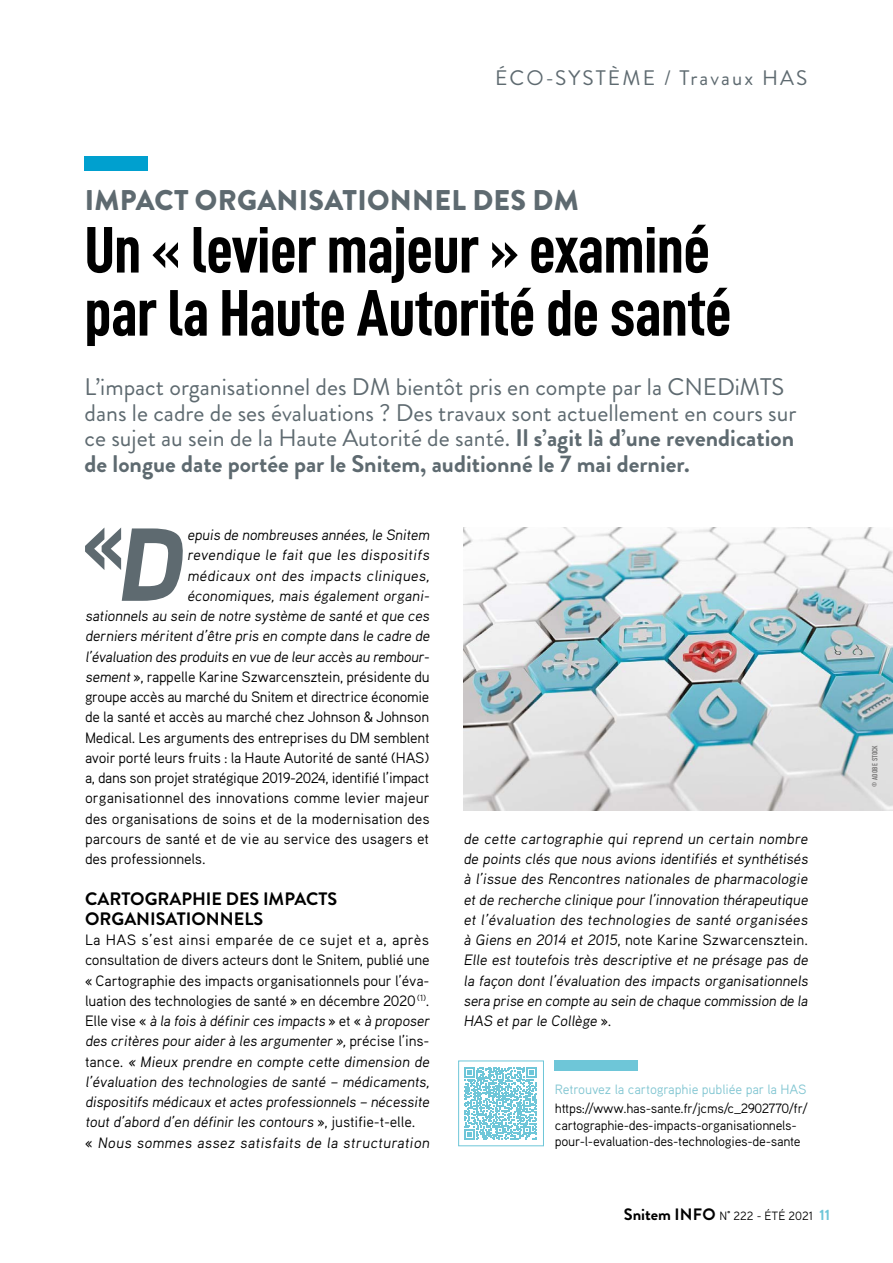
<style>
.page{position:relative;width:893px;height:1263px;background:#fff}
.page>*{position:absolute;margin:0;border:0;box-sizing:border-box;transform-origin:0 0}
.t1{font:900 82.95px "Aaux Pro";color:#5e6a70}
.t2{font:66px/63px "D DIN Condensed Bold";letter-spacing:-.01em;color:#000}
.t3{font:900 28.5px "Brandon Grotesque";letter-spacing:.01em;color:#5e6a70}
.t4{font:24px/25.5px "Brandon Grotesque";color:#5e6a70}
.t5{font:21px "Brandon Grotesque";letter-spacing:.1em;color:#5e6a70}
.t6{font:700 18px/20.2px "Brandon Grotesque";color:#000}
.t7{font:15px/20.2px "Aaux Pro";letter-spacing:-.015em;color:#000}
.t8{font:15px "Aaux Pro";letter-spacing:.005em;color:#000}
.t9{font:13.5px/16.5px "Aaux Pro";letter-spacing:-.02em;color:#000}
.t10{font:13.5px "Aaux Pro";letter-spacing:-.01em;color:#82c6d2}
.t11{font:12px "Aaux Pro";letter-spacing:-.005em;color:#000}
.t12{font:7.5px "DIN Condensed";letter-spacing:.01em;color:#706f6f}
.s1{font-weight:700}
.s2{font-size:103.65px}
.s3{font-family:"Brandon Grotesque";font-weight:700;font-size:16.5px}
.s4{font-family:"Brandon Grotesque";font-weight:700;font-size:15px;color:#6ec6d8}
</style>
<div class="page">
<div style="left:85px;top:156px;width:63px;height:15px;background:#00a0cf"></div>
<img style="left:463px;top:527px;width:430px;height:284px">
<svg style="left:464px;top:1067px;width:73px;height:73px"></svg>
<div style="left:458px;top:1060px;width:86px;height:86px;border:1px solid #6ec6d8"></div>
<div style="left:555px;top:1060px;width:83px;height:11px;background:#6ec6d8"></div>
<h3 class="t5" style="left:495px;top:63px;width:314px">ÉCO-SYSTÈME / Travaux HAS</h3>
<h3 class="t3" style="left:85px;top:180px;width:495px">IMPACT ORGANISATIONNEL DES DM</h3>
<h2 class="t2" style="left:85px;top:217px;width:649px">Un « levier majeur » examiné par la Haute Autorité de santé</h2>
<p class="t4" style="left:85px;top:375px;width:713px">L’impact organisationnel des DM bientôt pris en compte par la CNEDiMTS dans le cadre de ses évaluations ? Des travaux sont actuellement en cours sur ce sujet au sein de la Haute Autorité de santé. <span class="s1">Il s’agit là d’une revendication de longue date portée par le Snitem, auditionné le 7 mai dernier.</span></p>
<h1 class="t1" style="left:80px;top:487px;width:121px">«<span class="s2">D</span></h1>
<p class="t7" style="left:187px;top:524px;width:247px">epuis de nombreuses années,le Snitem</p>
<p class="t7" style="left:187px;top:544px;width:246px">revendique le fait que les dispositifs</p>
<p class="t7" style="left:187px;top:565px;width:246px">médicaux ont des impacts cliniques,</p>
<p class="t7" style="left:187px;top:585px;width:246px">économiques, mais également organi-</p>
<p class="t7" style="left:85px;top:605px;width:348px">sationnels au sein de notre système de santé et que ces</p>
<p class="t7" style="left:85px;top:625px;width:349px">derniers méritentd’être pris en compte dans le cadre de</p>
<p class="t7" style="left:85px;top:646px;width:348px">l’évaluation des produits en vue de leuraccès au rembour-</p>
<p class="t7" style="left:85px;top:666px;width:346px">sement», rappelle Karine Szwarcensztein, présidente du</p>
<p class="t7" style="left:85px;top:686px;width:346px">groupe accès au marché du Snitem et directrice économie</p>
<p class="t7" style="left:85px;top:706px;width:346px">de la santé et accès au marché chez Johnson &amp; Johnson</p>
<p class="t7" style="left:85px;top:727px;width:346px">Medical. Les arguments des entreprises du DM semblent</p>
<p class="t7" style="left:85px;top:747px;width:346px">avoir porté leurs fruits : la Haute Autorité de santé (HAS)</p>
<p class="t7" style="left:85px;top:767px;width:346px">a, dans son projet stratégique 2019-2024, identifié l’impact</p>
<p class="t8" style="left:85px;top:789px;width:346px">organisationnel des innovations comme levier majeur</p>
<p class="t7" style="left:85px;top:808px;width:346px">des organisations de soins et de la modernisation des</p>
<p class="t7" style="left:85px;top:828px;width:346px">parcours de santé et de vie au service des usagers et</p>
<p class="t7" style="left:85px;top:848px;width:122px">des professionnels.</p>
<p class="t6" style="left:85px;top:888px;width:254px">CARTOGRAPHIE DES IMPACTS<br>ORGANISATIONNELS</p>
<p class="t7" style="left:85px;top:929px;width:349px">La HAS s’est ainsi emparée de ce sujet et a, après consultation de divers acteurs dont le Snitem, publié une « Cartographie des impacts organisationnels pour l’éva&shy;luation des technologies de santé » en décembre 2020 <sup>(1)</sup>.<br>E l l e v i s e « à la fois à définirces impacts » e t « à -proposer des critères pouraiderà les argumenter»,p ré c i s e l ’ i n s - t a n c e . « Mieux prendre en compte cette dimension de l’évaluation des technologies de santé – médicaments, dispositifs médicaux etactes professionnels – nécessite tout d’abord d’en définir les contours » , j u st i f i e - t - e l l e .<br>« Nous sommes assez satisfaits de la structuration</p>
<p class="t7" style="left:463px;top:828px;width:349px">de cette cartographie qui reprend un certain nombre de points clés que nous avions identifiés et synthétisés à l’issue des Rencontres nationales de pharmacologie et de recherche clinique pour l’innovation thérapeutique et l’évaluation des technologies de santé organisées à Giens en 2014 et 2015, note Karine Szwarcensztein.<br>Elle est toutefois très descriptive et ne présage pas de la façon dont l’évaluation des impacts organisationnels sera prise en compte au sein de chaque commission de la HAS et par le Collège » .</p>
<p class="t10" style="left:555px;top:1080px;width:253px">Retrouvez la cartographie publiée par la HAS</p>
<p class="t9" style="left:555px;top:1100px;width:254px">https://www.has-sante.fr/jcms/c_2902770/fr/ cartographie-des-impacts-organisationnels&shy;pour-l-evaluation-des-technologies-de-sante</p>
<p class="t11" style="left:624px;top:1208px;width:208px"><span class="s3">Snitem INFO</span> N° 222 - ÉTÉ 2021 <span class="s4">11</span></p>
<p class="t12" style="left:871px;top:787px;width:43px;rotate:-90deg">© ADOBE STOCK</p>
</div>
